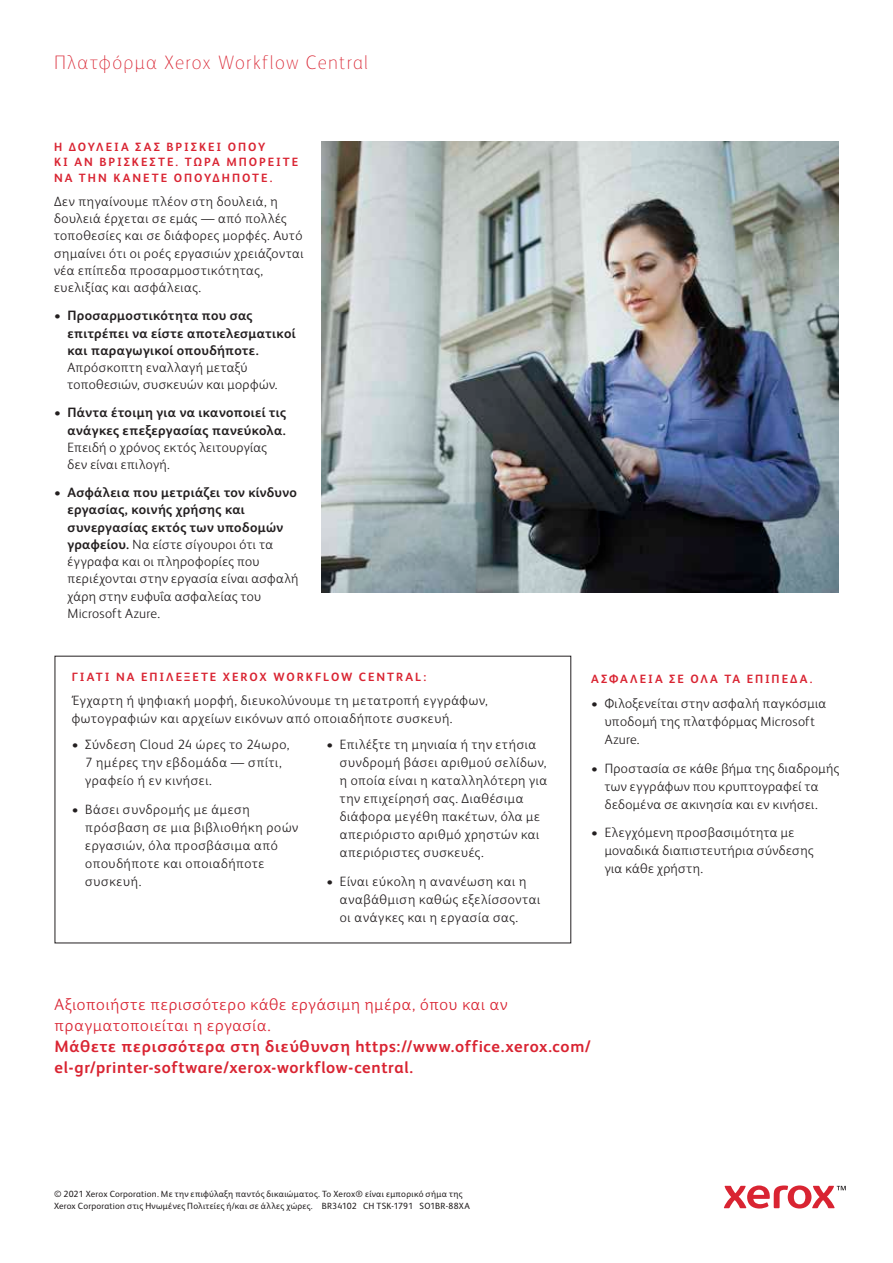
<style>
.page{position:relative;width:893px;height:1263px;background:#fff}
.page>*{position:absolute;margin:0;border:0;box-sizing:border-box;transform-origin:0 0}
.t1{font:100 19.5px "Xerox Sans";letter-spacing:.07em;color:#d92432}
.t2{font:700 16.5px/21px "Xerox Sans";letter-spacing:.045em;color:#d92432}
.t3{font:300 16.5px/21px "Xerox Sans";letter-spacing:.05em;color:#d92432}
.t4{font:300 13.5px/18px "Xerox Sans";letter-spacing:.04em;color:#231f20}
.t5{font:700 13.5px/17.2px "Xerox Sans";letter-spacing:.025em;color:#231f20}
.t6{font:700 12px/15.8px "Xerox Sans";letter-spacing:.16em;color:#d92432}
.t7{font:9px/12px "Xerox Sans";letter-spacing:.025em;color:#231f20}
.s1{font-weight:700}
</style>
<div class="page">
<img style="left:322px;top:141px;width:517px;height:451px">
<svg style="left:724px;top:1185px;width:122px;height:23px"></svg>
<h1 class="t1" style="left:54px;top:50px;width:315px">Πλατφόρμα Xerox Workflow Central</h1>
<p class="t6" style="left:54px;top:138px;width:246px">Η ΔΟΥΛΕΙΆ ΣΆΣ ΒΡΊ ΣΚΕΙ ΌΠΟΥ<br>ΚΙ ΑΝ ΒΡΊ ΣΚΕΣΤΕ. ΤΏΡΑ ΜΠΟΡΕΊ ΤΕ<br>ΝΑ ΤΗΝ ΚΆΝΕΤΕ ΟΠΟΥΔΉΠΟΤΕ.</p>
<p class="t4" style="left:54px;top:192px;width:251px;line-height:17.2px">Δεν πηγαίνουμε πλέον στη δουλειά, η δουλειά έρχεται σε εμάς — από πολλές τοποθεσίες και σε διάφορες μορφές. Αυτό σημαίνει ότι οι ροές εργασιών χρειάζονται νέα επίπεδα προσαρμοστικότητας, ευελιξίας και ασφάλειας.</p>
<p class="t5" style="left:68px;top:306px;width:230px;text-indent:-14px">• Προσαρμοστικότητα που σας επιτρέπει να είστε αποτελεσματικοί και παραγωγικοί οπουδήποτε.</p>
<p class="t4" style="left:68px;top:358px;width:211px;line-height:17.2px">Απρόσκοπτη εναλλαγή μεταξύ τοποθεσιών, συσκευών και μορφών.</p>
<p class="t5" style="left:54px;top:404px;width:234px;text-align:right">• Πάντα έτοιμη για να ικανοποιεί τις ανάγκες επεξεργασίας πανεύκολα.</p>
<p class="t4" style="left:68px;top:438px;width:201px;line-height:17.2px">Επειδή ο χρόνος εκτός λειτουργίας δεν είναι επιλογή.</p>
<p class="t4" style="left:68px;top:483px;width:232px;line-height:17.2px;text-indent:-13px"><span class="s1">• Ασφάλεια που μετριάζει τον κίνδυνο εργασίας, κοινής χρήσης και συνεργασίας εκτός των υποδομών γραφείου.</span> Να είστε σίγουροι ότι τα έγγραφα και οι πληροφορίες που περιέχονται στην εργασία είναι ασφαλή χάρη στην ευφυΐα ασφαλείας του<br>Microsoft Azure.</p>
<p class="t6" style="left:72px;top:668px;width:356px">ΓΙΑΤΊ ΝΑ ΕΠΙΛΈ ΞΕΤΕ XEROX WORKFLOW CENTRAL:</p>
<p class="t4" style="left:72px;top:691px;width:417px">Έγχαρτη ή ψηφιακή μορφή, διευκολύνουμε τη μετατροπή εγγράφων, φωτογραφιών και αρχείων εικόνων από οποιαδήποτε συσκευή.</p>
<p class="t4" style="left:85px;top:735px;width:206px;text-indent:-14px">• Σύνδεση Cloud 24 ώρες το 24ωρο,<br>7 ημέρες την εβδομάδα — σπίτι, γραφείο ή εν κινήσει.</p>
<p class="t4" style="left:85px;top:800px;width:214px;text-indent:-13px">• Βάσει συνδρομής με άμεση πρόσβαση σε μια βιβλιοθήκη ροών εργασιών, όλα προσβάσιμα από οπουδήποτε και οποιαδήποτε συσκευή.</p>
<p class="t4" style="left:340px;top:735px;width:209px;text-indent:-14px">• Επιλέξτε τη μηνιαία ή την ετήσια συνδρομή βάσει αριθμού σελίδων, η οποία είναι η καταλληλότερη για την επιχείρησή σας. Διαθέσιμα διάφορα μεγέθη πακέτων, όλα με απεριόριστο αριθμό χρηστών και απεριόριστες συσκευές.</p>
<p class="t4" style="left:340px;top:872px;width:202px;text-indent:-14px">• Είναι εύκολη η ανανέωση και η αναβάθμιση καθώς εξελίσσονται οι ανάγκες και η εργασία σας.</p>
<p class="t6" style="left:591px;top:671px;width:223px">ΑΣΦΆΛΕΙΑ ΣΕ ΌΛΑ ΤΑ ΕΠΊΠΕΔΑ.</p>
<p class="t4" style="left:605px;top:693px;width:223px;text-indent:-14px">• Φιλοξενείται στην ασφαλή παγκόσμια υποδομή της πλατφόρμας Microsoft<br>Azure.</p>
<p class="t4" style="left:605px;top:758px;width:236px;text-indent:-14px">• Προστασία σε κάθε βήμα της διαδρομής των εγγράφων που κρυπτογραφεί τα δεδομένα σε ακινησία και εν κινήσει.</p>
<p class="t4" style="left:605px;top:823px;width:210px;text-indent:-14px">• Ελεγχόμενη προσβασιμότητα με μοναδικά διαπιστευτήρια σύνδεσης για κάθε χρήστη.</p>
<p class="t3" style="left:55px;top:993px;width:454px">Αξιοποιήστε περισσότερο κάθε εργάσιμη ημέρα, όπου και αν πραγματοποιείται η εργασία.</p>
<p class="t2" style="left:55px;top:1035px;width:537px">Μάθετε περισσότερα στη διεύθυνση https://www.office.xerox.com/ el-gr/printer-software/xerox-workflow-central.</p>
<p class="t7" style="left:54px;top:1187px;width:417px">© 2021 Xerox Corporation. Με την επιφύλαξη παντός δικαιώματος. Το Xerox® είναι εμπορικό σήμα της<br>Xerox Corporation στις Ηνωμένες Πολιτείες ή/και σε άλλες χώρες. BR34102 CH TSK-1791 SO1BR-88XA</p>
</div>
